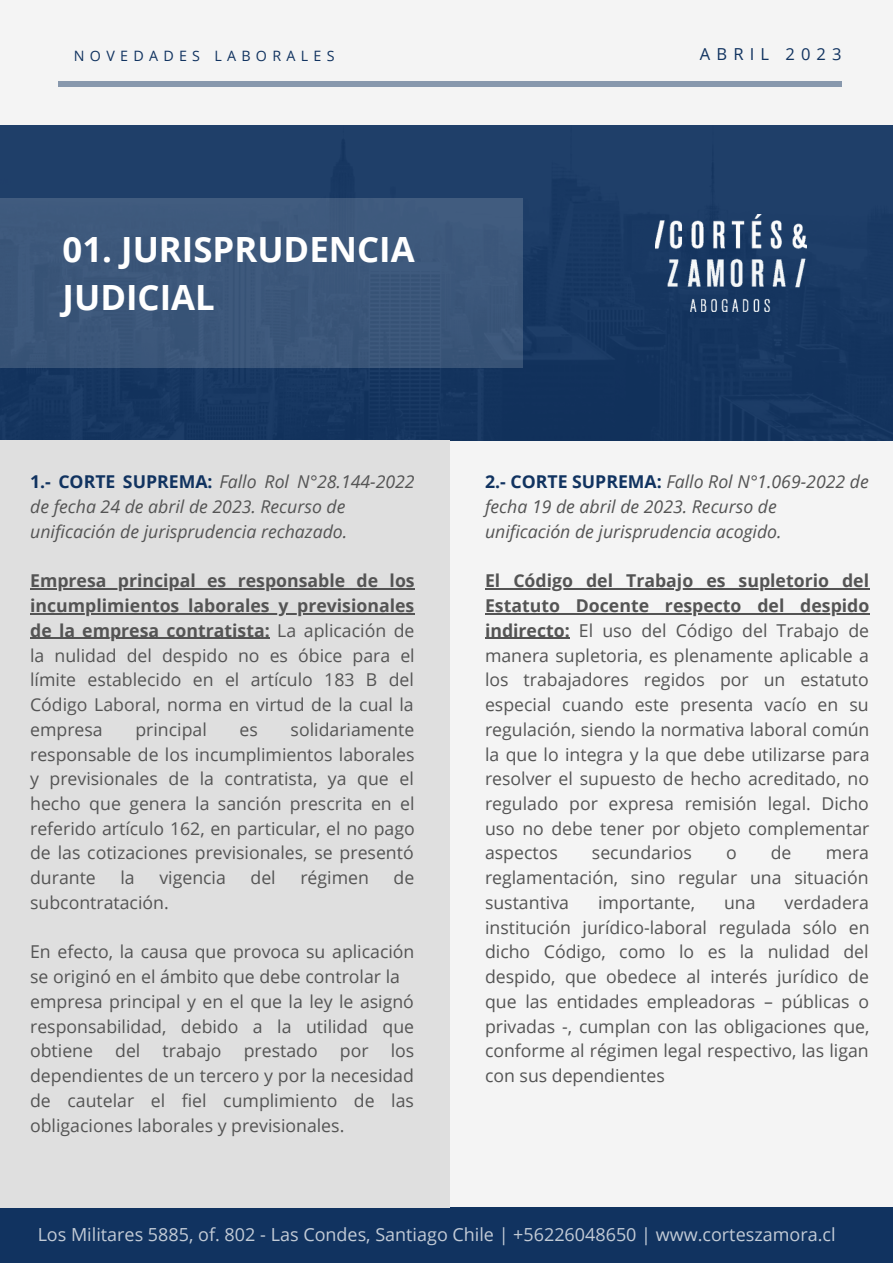
<style>
.page{position:relative;width:893px;height:1264px;background:#fff}
.page>*{position:absolute;margin:0;border:0;box-sizing:border-box;transform-origin:0 0}
.t1{font:700 34.8px "Open Sans";color:#fff}
.t2{font:18px "Open Sans";color:#fff}
.t3{font:17.7px/24.8px "Open Sans";color:#545454;text-align:justify}
.t4{font:italic 17.7px/24.8px "Open Sans";color:#545454}
.t5{font:16.5px "Open Sans";letter-spacing:.37em;color:#113360}
.t6{font:14.25px "Open Sans";letter-spacing:.37em;color:#113360}
.s1{font-weight:700;font-style:normal;color:#113360}
.s2{font-weight:700}
</style>
<div class="page">
<div style="left:0;top:0;width:892px;height:1262px;background:#f4f4f4"></div>
<hr style="left:58px;top:82px;width:783px;height:4px;background:#8898ad">
<div style="left:0;top:1206px;width:892px;height:56px;background:#113360"></div>
<div style="left:0;top:125px;width:892px;height:315px;background:#193963"></div>
<img style="left:655px;top:214px;width:151px;height:98px">
<div style="left:0;top:198px;width:522px;height:169px;background:#3d587b"></div>
<div style="left:0;top:440px;width:449px;height:766px;background:#dfdfdf"></div>
<hr style="left:30px;top:588px;width:384px;height:1px;background:#545454">
<hr style="left:30px;top:613px;width:384px;height:1px;background:#545454">
<hr style="left:30px;top:638px;width:240px;height:1px;background:#545454">
<hr style="left:485px;top:588px;width:384px;height:1px;background:#545454">
<hr style="left:485px;top:613px;width:384px;height:1px;background:#545454">
<hr style="left:485px;top:638px;width:84px;height:1px;background:#545454">
<p class="t6" style="left:74px;top:45px;width:262px">NOVEDADES LABORALES</p>
<p class="t5" style="left:700px;top:42px;width:143px">ABRIL 2023</p>
<p class="t1" style="left:63px;top:224px;width:353px">01. JURISPRUDENCIA</p>
<p class="t1" style="left:63px;top:273px;width:154px">JUDICIAL</p>
<p class="t4" style="left:30px;top:469px;width:386px"><span class="s1">1.- CORTE SUPREMA:</span> Fallo Rol N°28.144-2022 de fecha 24 de abril de 2023. Recurso de</p>
<p class="t4" style="left:30px;top:518px;width:318px">unificación de jurisprudencia rechazado.</p>
<p class="t3" style="left:30px;top:568px;width:386px"><span class="s2">Empresa principal es responsable de los incumplimientos laborales y previsionales de la empresa contratista:</span> La aplicación de la nulidad del despido no es óbice para el límite establecido en el artículo 183 B del Código Laboral, norma en virtud de la cual la empresa</p>
<p class="t3" style="left:30px;top:716px;width:386px;text-indent:260px">solidariamente responsable de los incumplimientos laborales y previsionales de la contratista, ya que el hecho que genera la sanción prescrita en el referido artículo 162, en particular, el no pago de las cotizaciones previsionales, se presentó durante</p>
<p class="t3" style="left:135px;top:716px;width:73px">principal</p>
<p class="t3" style="left:239px;top:716px;width:20px">es</p>
<p class="t3" style="left:120px;top:865px;width:16px">la</p>
<p class="t3" style="left:159px;top:865px;width:68px">vigencia</p>
<p class="t3" style="left:250px;top:865px;width:27px">del</p>
<p class="t3" style="left:300px;top:865px;width:70px">régimen</p>
<p class="t3" style="left:393px;top:865px;width:22px">de</p>
<p class="t3" style="left:30px;top:889px;width:140px">subcontratación.</p>
<p class="t3" style="left:30px;top:939px;width:386px">En efecto, la causa que provoca su aplicación se originó en el ámbito que debe controlar la</p>
<p class="t3" style="left:30px;top:988px;width:385px">empresa principal y en el que la ley le asignó responsabilidad, debido a la utilidad que obtiene</p>
<p class="t3" style="left:30px;top:1038px;width:386px;text-indent:360px">los dependientes de un tercero y por la necesidad de cautelar el fiel cumplimiento de las obligaciones laborales y previsionales.</p>
<p class="t3" style="left:115px;top:1038px;width:27px">del</p>
<p class="t3" style="left:162px;top:1038px;width:61px">trabajo</p>
<p class="t3" style="left:244px;top:1038px;width:75px">prestado</p>
<p class="t3" style="left:340px;top:1038px;width:30px">por</p>
<p class="t4" style="left:485px;top:469px;width:385px"><span class="s1">2.- CORTE SUPREMA:</span> Fallo Rol N°1.069-2022 de fecha 19 de abril de 2023. Recurso de</p>
<p class="t4" style="left:485px;top:518px;width:298px">unificación de jurisprudencia acogido.</p>
<p class="t3" style="left:485px;top:568px;width:386px"><span class="s2">El Código del Trabajo es supletorio del Estatuto Docente respecto del despido indirecto:</span> El uso del Código del Trabajo de manera supletoria, es plenamente aplicable a los trabajadores regidos por un estatuto especial cuando este presenta vacío en su regulación, siendo la normativa laboral común la que lo integra y la que debe utilizarse para resolver el supuesto de hecho acreditado, no regulado por expresa remisión legal. Dicho uso no debe tener por objeto complementar aspectos</p>
<p class="t3" style="left:592px;top:840px;width:101px">secundarios</p>
<p class="t3" style="left:726px;top:840px;width:12px">o</p>
<p class="t3" style="left:770px;top:840px;width:22px">de</p>
<p class="t3" style="left:485px;top:840px;width:385px;text-indent:340px">mera reglamentación, sino regular una situación sustantiva</p>
<p class="t3" style="left:485px;top:889px;width:386px;text-indent:299px">verdadera institución jurídico-laboral regulada sólo en dicho Código, como lo es la nulidad del despido, que obedece al interés jurídico de que las entidades empleadoras – públicas o privadas -, cumplan con las obligaciones que, conforme al régimen legal respectivo, las ligan con sus dependientes</p>
<p class="t3" style="left:598px;top:889px;width:99px">importante,</p>
<p class="t3" style="left:724px;top:889px;width:33px">una</p>
<p class="t2" style="left:38px;top:1221px;width:799px">Los Militares 5885, of. 802 - Las Condes, Santiago Chile | +56226048650 | www.corteszamora.cl</p>
</div>
